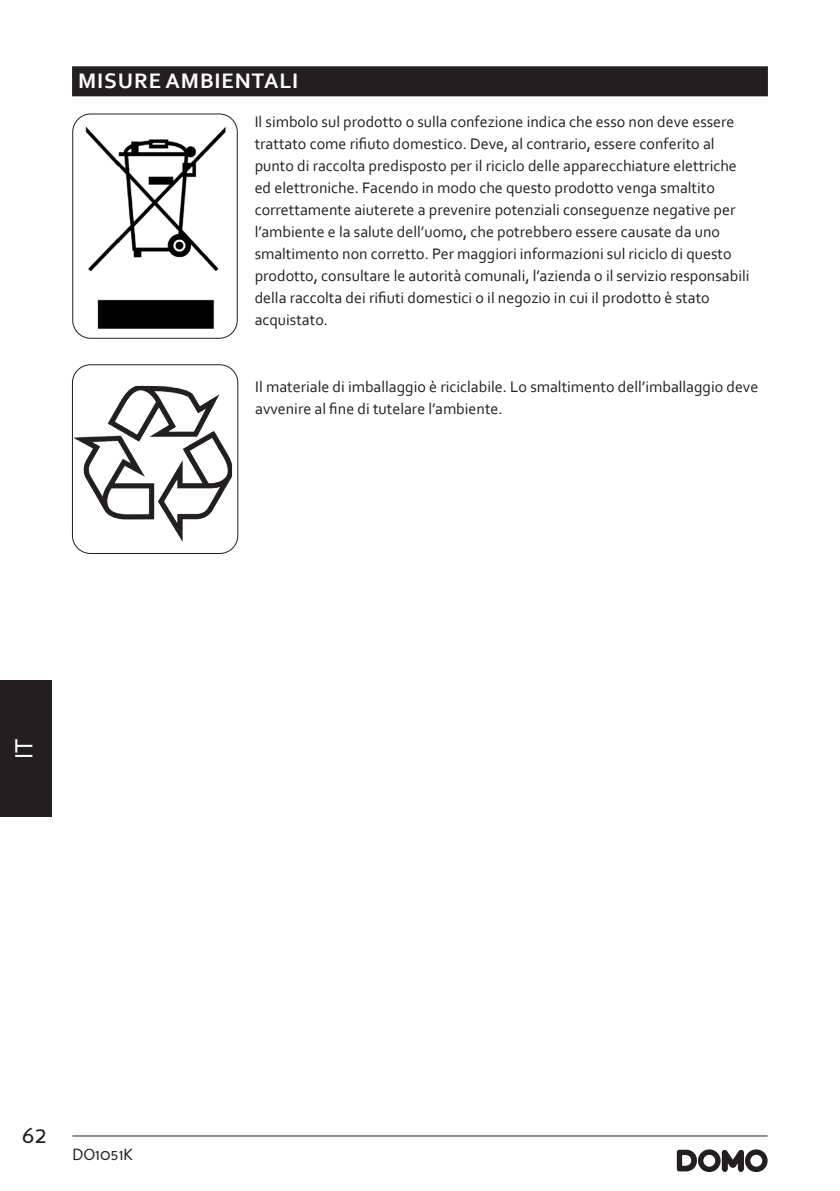
<style>
.page{position:relative;width:840px;height:1191px;background:#fff}
.page>*{position:absolute;margin:0;border:0;box-sizing:border-box;transform-origin:0 0}
.t1{font:26px "Corbel";color:#fff}
.t2{font:24px "Perspective Sans";color:#231f20}
.t3{font:700 22px "Corbel";letter-spacing:.04em;color:#fff}
.t4{font:16px/22px "Corbel";color:#231f20}
.t5{font:16px "Perspective Sans";color:#231f20}
</style>
<div class="page">
<hr style="left:72px;top:1135px;width:695px;height:1px;background:#231f20">
<svg style="left:676px;top:1149px;width:91px;height:23px"></svg>
<div style="left:0;top:680px;width:51px;height:136px;background:#231f20"></div>
<div style="left:72px;top:66px;width:695px;height:30px;background:#231f20"></div>
<img style="left:85px;top:126px;width:141px;height:203px">
<div style="left:72px;top:114px;width:165px;height:225px;border:1px solid #231f20;border-radius:18px"></div>
<img style="left:72px;top:386px;width:160px;height:156px">
<div style="left:72px;top:364px;width:166px;height:190px;border:1px solid #231f20;border-radius:18px"></div>
<h3 class="t3" style="left:78px;top:67px;width:221px">MISURE AMBIENTALI</h3>
<p class="t4" style="left:254px;top:111px;width:496px">Il simbolo sul prodotto o sulla confezione indica che esso non deve essere trattato come rifiuto domestico. Deve, al contrario, essere conferito al punto di raccolta predisposto per il riciclo delle apparecchiature elettriche ed elettroniche. Facendo in modo che questo prodotto venga smaltito correttamente aiuterete a prevenire potenziali conseguenze negative per l’ambiente e la salute dell’uomo, che potrebbero essere causate da uno smaltimento non corretto. Per maggiori informazioni sul riciclo di questo prodotto, consultare le autorità comunali, l’azienda o il servizio responsabili della raccolta dei rifiuti domestici o il negozio in cui il prodotto è stato acquistato.</p>
<p class="t4" style="left:255px;top:375px;width:504px">Il materiale di imballaggio è riciclabile. Lo smaltimento dell’imballaggio deve avvenire al fine di tutelare l’ambiente.</p>
<h1 class="t1" style="left:8px;top:759px;width:22px;rotate:-90deg">IT</h1>
<h2 class="t2" style="left:22px;top:1120px;width:27px">62</h2>
<p class="t5" style="left:72px;top:1145px;width:62px">DO1051K</p>
</div>
